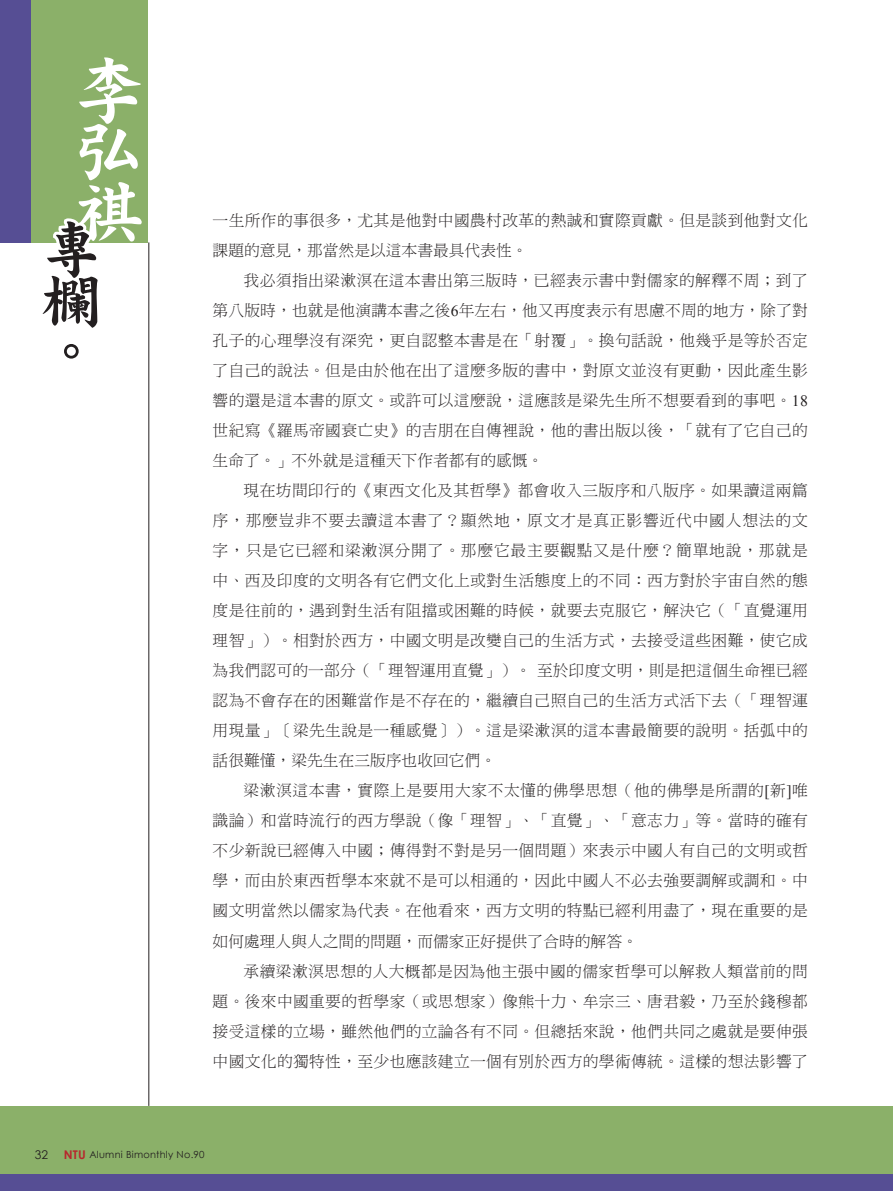
<style>
.page{position:relative;width:893px;height:1191px;background:#fff}
.page>*{position:absolute;margin:0;border:0;box-sizing:border-box;transform-origin:0 0}
.t1{font:72px/61.2px "DF Kai Shu Std W9";color:#fff;text-align:justify}
.t2{font:60px/51px "DF Kai Shu Std W9";color:#231f20;text-align:justify}
.內文10_5{font:15.75px/30px "DF Ming Std W3";letter-spacing:.02em;color:#231f20;text-align:justify}
.t3{font:12px "Century Gothic";color:#231f20}
.t4{font:9.75px "Century Gothic";letter-spacing:.025em;color:#231f20}
.s1{font-family:"Times New Roman"}
.s2{font-weight:700;font-size:12px;color:#b7282e}
</style>
<div class="page">
<div style="left:0;top:1106px;width:893px;height:83px;background:#8bb069"></div>
<div style="left:0;top:1174px;width:893px;height:17px;background:#564e94"></div>
<div style="left:0;top:0;width:147px;height:242px;background:#8bb069"></div>
<svg style="left:30px;top:218px;width:92px;height:25px"></svg>
<div style="left:0;top:0;width:31px;height:242px;background:#564e94"></div>
<hr style="left:149px;top:242px;width:1px;height:864px;background:#231f20">
<h1 class="t1" style="left:73px;top:58px;width:71px">李弘祺</h1>
<h2 class="t2" style="left:41px;top:223px;width:58px">專欄。</h2>
<p class="內文10_5" style="left:213px;top:205px;width:597px">一生所作的事很多，尤其是他對中國農村改革的熱誠和實際貢獻。但是談到他對文化課題的意見，那當然是以這本書最具代表性。</p>
<p class="內文10_5" style="left:213px;top:265px;width:597px;text-indent:31px">我必須指出梁漱溟在這本書出第三版時，已經表示書中對儒家的解釋不周；到了第八版時，也就是他演講本書之後<span class="s1">6</span>年左右，他又再度表示有思慮不周的地方，除了對孔子的心理學沒有深究，更自認整本書是在「射覆」。換句話說，他幾乎是等於否定了自己的說法。但是由於他在出了這麼多版的書中，對原文並沒有更動，因此產生影響的還是這本書的原文。或許可以這麼說，這應該是梁先生所不想要看到的事吧。<span class="s1">18</span>世紀寫《羅馬帝國衰亡史》的吉朋在自傳裡說，他的書出版以後，「就有了它自己的生命了。」不外就是這種天下作者都有的感慨。</p>
<p class="內文10_5" style="left:213px;top:475px;width:597px;text-indent:31px">現在坊間印行的《東西文化及其哲學》都會收入三版序和八版序。如果讀這兩篇序，那麼豈非不要去讀這本書了？顯然地，原文才是真正影響近代中國人想法的文字，只是它已經和梁潄溟分開了。那麼它最主要觀點又是什麼？簡單地說，那就是中、西及印度的文明各有它們文化上或對生活態度上的不同：西方對於宇宙自然的態度是往前的，遇到對生活有阻擋或困難的時候，就要去克服它，解決它（「直覺運用理智」）。相對於西方，中國文明是改變自己的生活方式，去接受這些困難，使它成為我們認可的一部分（「理智運用直覺」）。至於印度文明，則是把這個生命裡已經認為不會存在的困難當作是不存在的，繼續自己照自己的生活方式活下去（「理智運用現量」〔梁先生說是一種感覺〕）。這是梁漱溟的這本書最簡要的說明。括弧中的話很難懂，梁先生在三版序也收回它們。</p>
<p class="內文10_5" style="left:213px;top:775px;width:597px;text-indent:31px">梁漱溟這本書，實際上是要用大家不太懂的佛學思想（他的佛學是所謂的<span class="s1">[</span>新<span class="s1">]</span>唯識論）和當時流行的西方學說（像「理智」、「直覺」、「意志力」等。當時的確有不少新說已經傳入中國；傳得對不對是另一個問題）來表示中國人有自己的文明或哲學，而由於東西哲學本來就不是可以相通的，因此中國人不必去強要調解或調和。中國文明當然以儒家為代表。在他看來，西方文明的特點已經利用盡了，現在重要的是如何處理人與人之間的問題，而儒家正好提供了合時的解答。</p>
<p class="內文10_5" style="left:213px;top:955px;width:597px;text-indent:31px">承續梁漱溟思想的人大概都是因為他主張中國的儒家哲學可以解救人類當前的問題。後來中國重要的哲學家（或思想家）像熊十力、牟宗三、唐君毅，乃至於錢穆都接受這樣的立場，雖然他們的立論各有不同。但總括來說，他們共同之處就是要伸張中國文化的獨特性，至少也應該建立一個有別於西方的學術傳統。這樣的想法影響了</p>
<p class="t3" style="left:35px;top:1146px;width:15px">32</p>
<p class="t4" style="left:64px;top:1147px;width:142px"><span class="s2">NTU</span> Alumni Bimonthly No.90</p>
</div>
